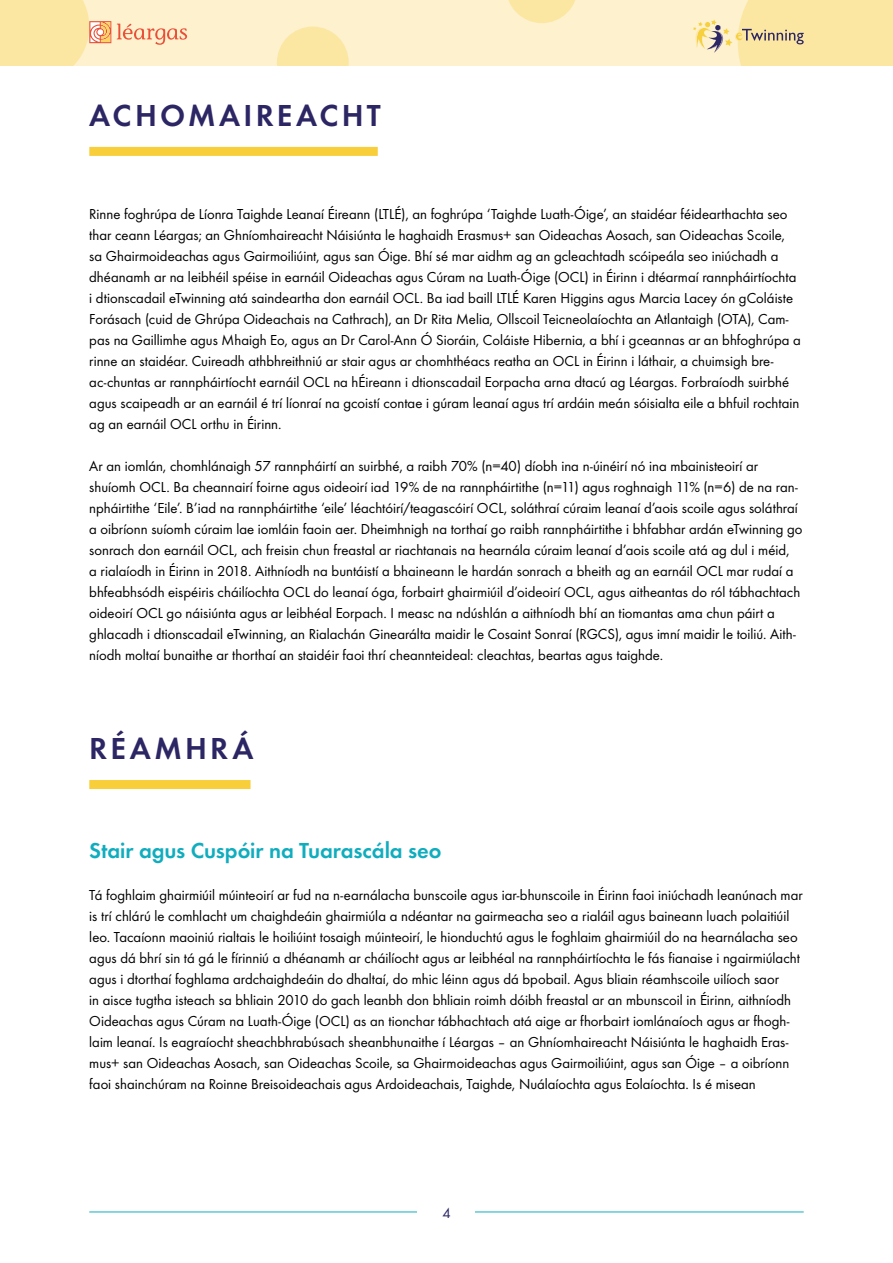
<style>
.page{position:relative;width:893px;height:1263px;background:#fff}
.page>*{position:absolute;margin:0;border:0;box-sizing:border-box;transform-origin:0 0}
.t1{font:31.5px "Futura Dem";letter-spacing:.105em;color:#2c2664}
.t2{font:22.5px "Futura Dem";letter-spacing:-.005em;color:#10adbe}
.t3{font:15px/21px "Futura Boo";color:#000}
.t4{font:15px "Futura Boo";color:#2c2664}
</style>
<div class="page">
<div style="left:0;top:0;width:893px;height:66px;background:#fdf1ce"></div>
<svg style="left:277px;top:27px;width:72px;height:39px"></svg>
<svg style="left:508px;top:0;width:67px;height:23px"></svg>
<svg style="left:117px;top:24px;width:70px;height:21px"></svg>
<svg style="left:0;top:0;width:111px;height:66px"></svg>
<svg style="left:693px;top:0;width:200px;height:66px"></svg>
<hr style="left:89px;top:1211px;width:715px;height:1px;background:#10adbe">
<div style="left:418px;top:1207px;width:57px;height:11px;background:#fff"></div>
<div style="left:89px;top:147px;width:289px;height:9px;background:#f8cf3b"></div>
<div style="left:89px;top:780px;width:162px;height:9px;background:#f8cf3b"></div>
<h1 class="t1" style="left:89px;top:93px;width:293px">ACHOMAIREACHT</h1>
<p class="t3" style="left:89px;top:202px;width:713px">Rinne foghrúpa de Líonra Taighde Leanaí Éireann (LTLÉ), an foghrúpa ‘Taighde Luath-Óige’, an staidéar féidearthachta seo thar ceann Léargas; an Ghníomhaireacht Náisiúnta le haghaidh Erasmus+ san Oideachas Aosach, san Oideachas Scoile, sa Ghairmoideachas agus Gairmoiliúint, agus san Óige. Bhí sé mar aidhm ag an gcleachtadh scóipeála seo iniúchadh a dhéanamh ar na leibhéil spéise in earnáil Oideachas agus Cúram na Luath-Óige (OCL) in Éirinn i dtéarmaí rannpháirtíochta i dtionscadail eTwinning atá saindeartha don earnáil OCL. Ba iad baill LTLÉ Karen Higgins agus Marcia Lacey ón gColáiste Forásach (cuid de Ghrúpa Oideachais na Cathrach), an Dr Rita Melia, Ollscoil Teicneolaíochta an Atlantaigh (OTA), Cam&shy;pas na Gaillimhe agus Mhaigh Eo, agus an Dr Carol-Ann Ó Sioráin, Coláiste Hibernia, a bhí i gceannas ar an bhfoghrúpa a rinne an staidéar. Cuireadh athbhreithniú ar stair agus ar chomhthéacs reatha an OCL in Éirinn i láthair, a chuimsigh bre&shy;ac-chuntas ar rannpháirtíocht earnáil OCL na hÉireann i dtionscadail Eorpacha arna dtacú ag Léargas. Forbraíodh suirbhé agus scaipeadh ar an earnáil é trí líonraí na gcoistí contae i gúram leanaí agus trí ardáin meán sóisialta eile a bhfuil rochtain ag an earnáil OCL orthu in Éirinn.</p>
<p class="t3" style="left:89px;top:454px;width:715px">Ar an iomlán, chomhlánaigh 57 rannpháirtí an suirbhé, a raibh 70% (n=40) díobh ina n-úinéirí nó ina mbainisteoirí ar shuíomh OCL. Ba cheannairí foirne agus oideoirí iad 19% de na rannpháirtithe (n=11) agus roghnaigh 11% (n=6) de na ran&shy;npháirtithe ‘Eile’. B’iad na rannpháirtithe ‘eile’ léachtóirí/teagascóirí OCL, soláthraí cúraim leanaí d’aois scoile agus soláthraí a oibríonn suíomh cúraim lae iomláin faoin aer. Dheimhnigh na torthaí go raibh rannpháirtithe i bhfabhar ardán eTwinning go sonrach don earnáil OCL, ach freisin chun freastal ar riachtanais na hearnála cúraim leanaí d’aois scoile atá ag dul i méid,<br>a rialaíodh in Éirinn in 2018. Aithníodh na buntáistí a bhaineann le hardán sonrach a bheith ag an earnáil OCL mar rudaí a bhfeabhsódh eispéiris cháilíochta OCL do leanaí óga, forbairt ghairmiúil d’oideoirí OCL, agus aitheantas do ról tábhachtach oideoirí OCL go náisiúnta agus ar leibhéal Eorpach. I measc na ndúshlán a aithníodh bhí an tiomantas ama chun páirt a ghlacadh i dtionscadail eTwinning, an Rialachán Ginearálta maidir le Cosaint Sonraí (RGCS), agus imní maidir le toiliú. Aith&shy;níodh moltaí bunaithe ar thorthaí an staidéir faoi thrí cheannteideal: cleachtas, beartas agus taighde.</p>
<h1 class="t1" style="left:89px;top:726px;width:166px">RÉAMHRÁ</h1>
<h2 class="t2" style="left:89px;top:835px;width:354px">Stair agus Cuspóir na Tuarascála seo</h2>
<p class="t3" style="left:89px;top:883px;width:715px">Tá foghlaim ghairmiúil múinteoirí ar fud na n-earnálacha bunscoile agus iar-bhunscoile in Éirinn faoi iniúchadh leanúnach mar is trí chlárú le comhlacht um chaighdeáin ghairmiúla a ndéantar na gairmeacha seo a rialáil agus baineann luach polaitiúil leo. Tacaíonn maoiniú rialtais le hoiliúint tosaigh múinteoirí, le hionduchtú agus le foghlaim ghairmiúil do na hearnálacha seo agus dá bhrí sin tá gá le fírinniú a dhéanamh ar cháilíocht agus ar leibhéal na rannpháirtíochta le fás fianaise i ngairmiúlacht agus i dtorthaí foghlama ardchaighdeáin do dhaltaí, do mhic léinn agus dá bpobail. Agus bliain réamhscoile uilíoch saor<br>in aisce tugtha isteach sa bhliain 2010 do gach leanbh don bhliain roimh dóibh freastal ar an mbunscoil in Éirinn, aithníodh Oideachas agus Cúram na Luath-Óige (OCL) as an tionchar tábhachtach atá aige ar fhorbairt iomlánaíoch agus ar fhogh&shy;laim leanaí. Is eagraíocht sheachbhrabúsach sheanbhunaithe í Léargas – an Ghníomhaireacht Náisiúnta le haghaidh Eras&shy;mus+ san Oideachas Aosach, san Oideachas Scoile, sa Ghairmoideachas agus Gairmoiliúint, agus san Óige – a oibríonn faoi shainchúram na Roinne Breisoideachais agus Ardoideachais, Taighde, Nuálaíochta agus Eolaíochta. Is é misean</p>
<p class="t4" style="left:442px;top:1202px;width:10px">4</p>
</div>
